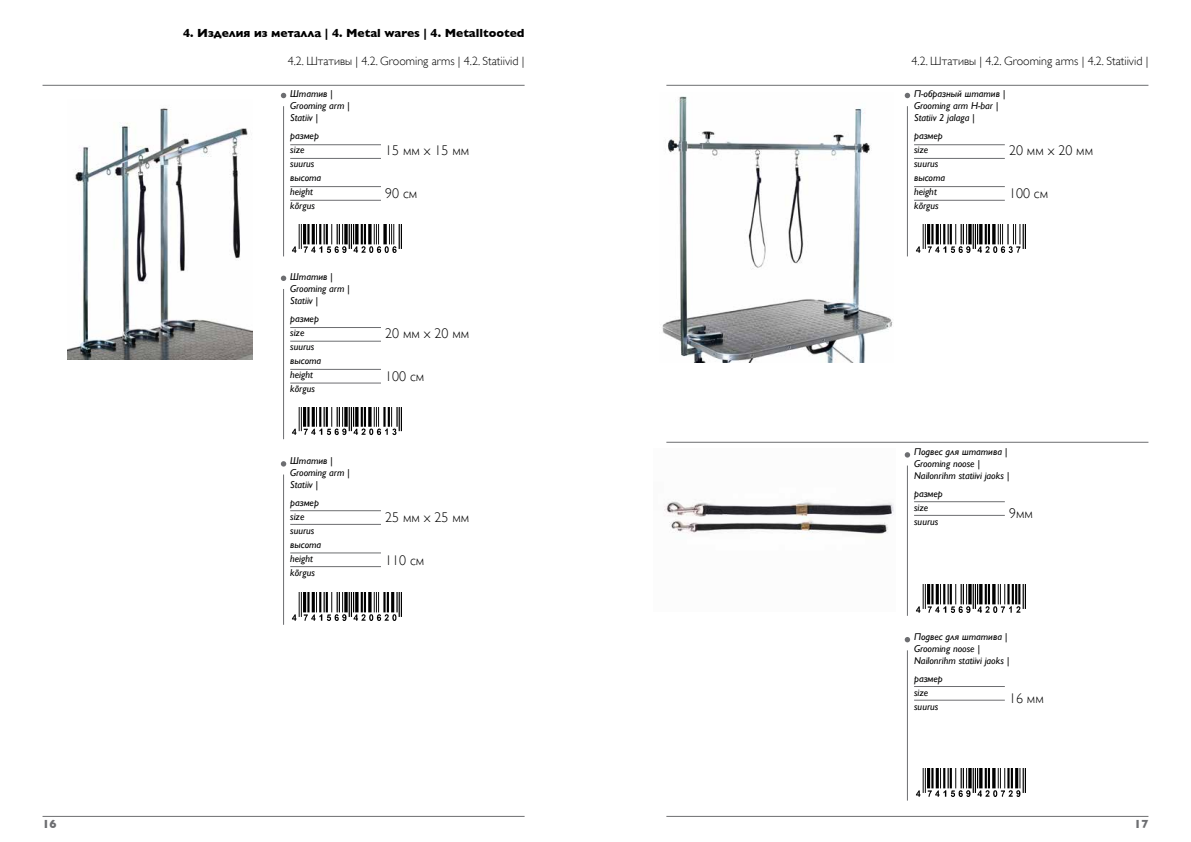
<style>
.page{position:relative;width:1191px;height:842px;background:#fff}
.page>*{position:absolute;margin:0;border:0;box-sizing:border-box;transform-origin:0 0}
.t1{font:300 14px "Gill Sans";color:#000}
.t2{font:300 12px "Gill Sans";color:#000}
.t3{font:700 12px "Gill Sans";color:#000}
.t4{font:700 12px "Gill Sans";color:#6d6e71}
.t5{font:italic 10px/14px "Gill Sans";color:#000}
</style>
<div class="page">
<hr style="left:43px;top:816px;width:481px;height:1px;background:#6d6e71">
<hr style="left:666px;top:816px;width:482px;height:1px;background:#6d6e71">
<hr style="left:666px;top:85px;width:482px;height:1px;background:#6d6e71">
<hr style="left:907px;top:106px;width:1px;height:150px;background:#6d6e71">
<svg style="left:904px;top:93px;width:6px;height:5px"></svg>
<hr style="left:914px;top:144px;width:90px;height:1px;background:#6d6e71">
<hr style="left:914px;top:158px;width:90px;height:1px;background:#6d6e71">
<hr style="left:914px;top:186px;width:90px;height:1px;background:#6d6e71">
<hr style="left:914px;top:200px;width:90px;height:1px;background:#6d6e71">
<hr style="left:43px;top:85px;width:481px;height:1px;background:#6d6e71">
<img style="left:68px;top:108px;width:184px;height:251px">
<img style="left:662px;top:96px;width:231px;height:267px">
<hr style="left:666px;top:442px;width:482px;height:1px;background:#6d6e71">
<hr style="left:907px;top:465px;width:1px;height:151px;background:#6d6e71">
<svg style="left:904px;top:452px;width:6px;height:6px"></svg>
<hr style="left:914px;top:501px;width:90px;height:1px;background:#6d6e71">
<hr style="left:914px;top:515px;width:90px;height:1px;background:#6d6e71">
<hr style="left:907px;top:650px;width:1px;height:151px;background:#6d6e71">
<svg style="left:904px;top:637px;width:6px;height:5px"></svg>
<hr style="left:914px;top:686px;width:90px;height:1px;background:#6d6e71">
<hr style="left:914px;top:700px;width:90px;height:1px;background:#6d6e71">
<hr style="left:283px;top:106px;width:1px;height:150px;background:#6d6e71">
<svg style="left:281px;top:93px;width:5px;height:5px"></svg>
<hr style="left:290px;top:144px;width:91px;height:1px;background:#6d6e71">
<hr style="left:290px;top:158px;width:91px;height:1px;background:#6d6e71">
<hr style="left:290px;top:186px;width:91px;height:1px;background:#6d6e71">
<hr style="left:290px;top:200px;width:91px;height:1px;background:#6d6e71">
<img style="left:292px;top:225px;width:109px;height:28px">
<img style="left:292px;top:593px;width:109px;height:28px">
<hr style="left:283px;top:289px;width:1px;height:150px;background:#6d6e71">
<svg style="left:281px;top:276px;width:5px;height:5px"></svg>
<hr style="left:290px;top:327px;width:91px;height:1px;background:#6d6e71">
<hr style="left:290px;top:341px;width:91px;height:1px;background:#6d6e71">
<hr style="left:290px;top:369px;width:91px;height:1px;background:#6d6e71">
<hr style="left:290px;top:383px;width:91px;height:1px;background:#6d6e71">
<hr style="left:283px;top:474px;width:1px;height:151px;background:#6d6e71">
<svg style="left:281px;top:461px;width:5px;height:6px"></svg>
<hr style="left:290px;top:510px;width:91px;height:1px;background:#6d6e71">
<hr style="left:290px;top:524px;width:91px;height:1px;background:#6d6e71">
<hr style="left:290px;top:553px;width:91px;height:1px;background:#6d6e71">
<hr style="left:290px;top:566px;width:91px;height:1px;background:#6d6e71">
<img style="left:916px;top:585px;width:109px;height:28px">
<img style="left:916px;top:769px;width:109px;height:28px">
<img style="left:664px;top:500px;width:230px;height:37px">
<img style="left:292px;top:407px;width:109px;height:29px">
<img style="left:916px;top:225px;width:109px;height:28px">
<p class="t3" style="left:183px;top:26px;width:343px">4. Изделия из металла | 4. Metal wares | 4. Metalltooted</p>
<p class="t2" style="left:288px;top:54px;width:238px">4.2. Штативы | 4.2. Grooming arms | 4.2. Statiivid |</p>
<p class="t5" style="left:290px;top:88px;width:61px;line-height:12px">Штатив |<br>Grooming arm |<br>Statiiv |</p>
<p class="t5" style="left:290px;top:129px;width:33px">размер size suurus высота height kõrgus</p>
<p class="t5" style="left:290px;top:271px;width:61px;line-height:12px">Штатив |<br>Grooming arm |<br>Statiiv |</p>
<h1 class="t1" style="left:385px;top:143px;width:86px">15 мм x 15 мм</h1>
<h1 class="t1" style="left:385px;top:186px;width:34px">90 см</h1>
<p class="t5" style="left:290px;top:312px;width:33px">размер size suurus высота height kõrgus</p>
<h1 class="t1" style="left:385px;top:325px;width:86px">20 мм x 20 мм</h1>
<h1 class="t1" style="left:385px;top:368px;width:41px">100 см</h1>
<p class="t5" style="left:290px;top:455px;width:61px;line-height:12px">Штатив |<br>Grooming arm |<br>Statiiv |</p>
<p class="t5" style="left:290px;top:496px;width:33px">размер size suurus высота height kõrgus</p>
<h1 class="t1" style="left:385px;top:510px;width:86px">25 мм x 25 мм</h1>
<h1 class="t1" style="left:385px;top:552px;width:41px">110 см</h1>
<p class="t2" style="left:911px;top:54px;width:238px">4.2. Штативы | 4.2. Grooming arms | 4.2. Statiivid |</p>
<p class="t5" style="left:914px;top:88px;width:93px;line-height:12px">П-образный штатив |<br>Grooming arm H-bar |<br>Statiiv 2 jalaga |</p>
<p class="t5" style="left:914px;top:129px;width:33px">размер size suurus высота height kõrgus</p>
<h1 class="t1" style="left:1009px;top:143px;width:86px">20 мм x 20 мм</h1>
<h1 class="t1" style="left:1009px;top:186px;width:41px">100 см</h1>
<p class="t5" style="left:914px;top:446px;width:97px;line-height:12px">Подвес для штатива |<br>Grooming noose |<br>Nailonrihm statiivi jaoks |</p>
<p class="t5" style="left:914px;top:487px;width:30px">размер size suurus</p>
<h1 class="t1" style="left:1009px;top:506px;width:25px">9мм</h1>
<p class="t5" style="left:914px;top:631px;width:97px;line-height:12px">Подвес для штатива |<br>Grooming noose |<br>Nailonrihm statiivi jaoks |</p>
<p class="t5" style="left:914px;top:672px;width:30px">размер size suurus</p>
<h1 class="t1" style="left:1009px;top:690px;width:36px">16 мм</h1>
<p class="t4" style="left:43px;top:817px;width:16px">16</p>
<p class="t4" style="left:1134px;top:817px;width:16px">17</p>
</div>
